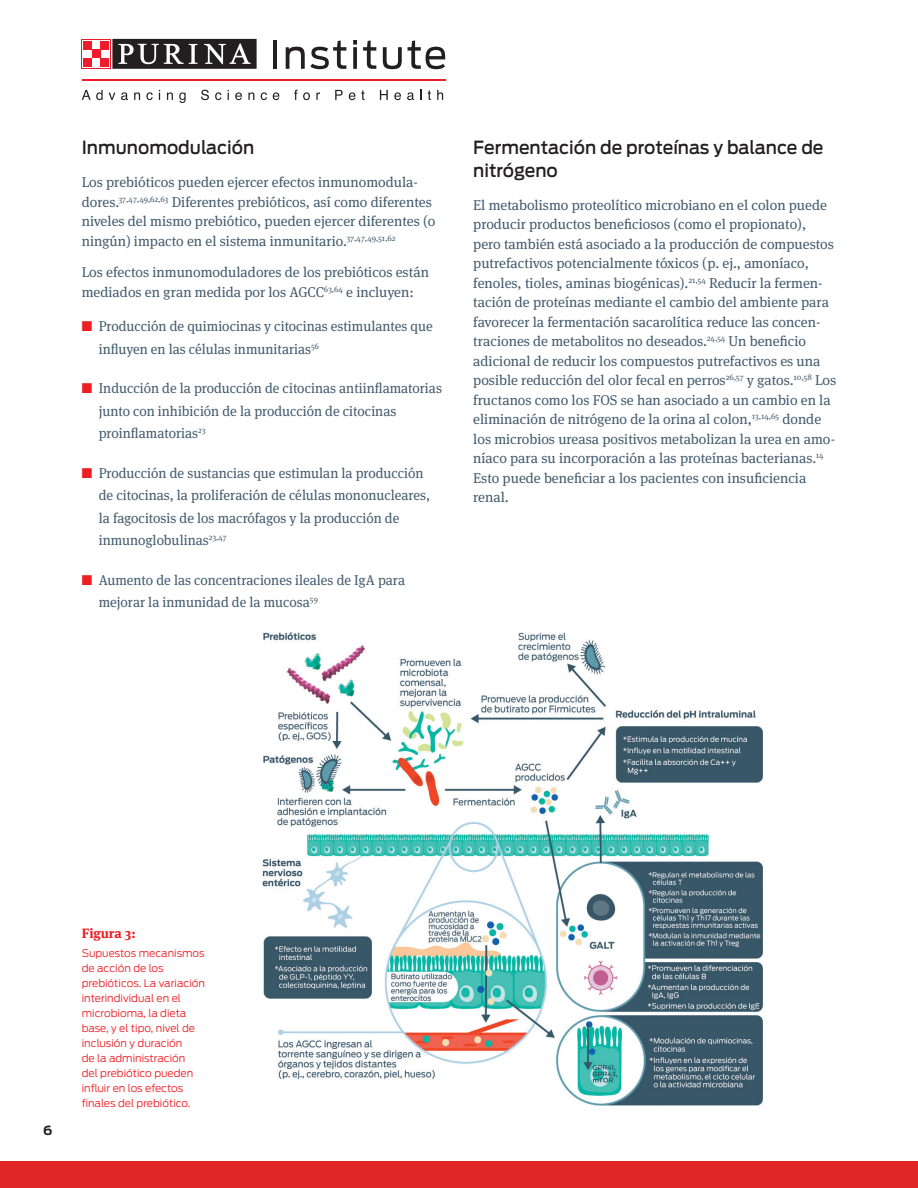
<style>
.page{position:relative;width:918px;height:1188px;background:#fff}
.page>*{position:absolute;margin:0;border:0;box-sizing:border-box;transform-origin:0 0}
.t1{font:500 18px/22.5px "Ford Antenna";color:#231f20}
.t2{font:14.25px/19.5px "Meta Serif Pro";color:#435b6d}
.Body_-_Meta{font:700 13.5px "Meta Serif Pro";letter-spacing:-.005em;color:#ee1d23}
.t3{font:700 12.75px "Ford Antenna";color:#231f20}
.Body_-_Meta-2{font:300 10.5px/15px "Ford Antenna";color:#ee1d23}
.s1{color:#ee1d23}
</style>
<div class="page">
<div style="left:0;top:1161px;width:918px;height:27px;background:#e12725"></div>
<hr style="left:82px;top:79px;width:364px;height:2px;background:#ee1b2c">
<hr style="left:273px;top:40px;width:4px;height:29px;background:#231f20">
<svg style="left:286px;top:40px;width:60px;height:29px"></svg>
<svg style="left:353px;top:47px;width:4px;height:22px"></svg>
<svg style="left:353px;top:40px;width:4px;height:5px"></svg>
<svg style="left:363px;top:40px;width:13px;height:29px"></svg>
<svg style="left:383px;top:47px;width:19px;height:22px"></svg>
<svg style="left:408px;top:40px;width:37px;height:29px"></svg>
<svg style="left:112px;top:38px;width:145px;height:1px"></svg>
<div style="left:112px;top:39px;width:145px;height:30px;background:#231f20"></div>
<svg style="left:118px;top:44px;width:80px;height:20px"></svg>
<svg style="left:204px;top:43px;width:47px;height:21px"></svg>
<div style="left:84px;top:58px;width:8px;height:9px;background:#ee1b2c"></div>
<div style="left:101px;top:58px;width:8px;height:9px;background:#ee1b2c"></div>
<div style="left:92px;top:50px;width:9px;height:8px;background:#ee1b2c"></div>
<div style="left:84px;top:41px;width:8px;height:9px;background:#ee1b2c"></div>
<div style="left:101px;top:41px;width:8px;height:9px;background:#ee1b2c"></div>
<svg style="left:82px;top:90px;width:21px;height:10px"></svg>
<svg style="left:109px;top:93px;width:6px;height:7px"></svg>
<svg style="left:121px;top:92px;width:7px;height:8px"></svg>
<svg style="left:134px;top:92px;width:6px;height:8px"></svg>
<svg style="left:146px;top:92px;width:7px;height:8px"></svg>
<svg style="left:167px;top:92px;width:6px;height:8px"></svg>
<svg style="left:179px;top:92px;width:7px;height:11px"></svg>
<svg style="left:201px;top:90px;width:8px;height:10px"></svg>
<svg style="left:215px;top:92px;width:6px;height:8px"></svg>
<svg style="left:235px;top:92px;width:7px;height:8px"></svg>
<svg style="left:248px;top:92px;width:6px;height:8px"></svg>
<svg style="left:261px;top:92px;width:6px;height:8px"></svg>
<svg style="left:273px;top:92px;width:6px;height:8px"></svg>
<svg style="left:294px;top:90px;width:16px;height:10px"></svg>
<svg style="left:316px;top:92px;width:4px;height:8px"></svg>
<svg style="left:335px;top:90px;width:8px;height:10px"></svg>
<svg style="left:349px;top:92px;width:6px;height:8px"></svg>
<svg style="left:361px;top:91px;width:4px;height:9px"></svg>
<svg style="left:380px;top:90px;width:8px;height:10px"></svg>
<svg style="left:394px;top:92px;width:7px;height:8px"></svg>
<svg style="left:407px;top:92px;width:7px;height:8px"></svg>
<svg style="left:420px;top:90px;width:2px;height:10px"></svg>
<svg style="left:428px;top:91px;width:3px;height:9px"></svg>
<svg style="left:437px;top:90px;width:6px;height:10px"></svg>
<img style="left:262px;top:632px;width:501px;height:474px">
<h2 class="t1" style="left:82px;top:134px;width:174px">Inmunomodulación</h2>
<p class="t2" style="left:82px;top:172px;width:355px">Los prebióticos pueden ejercer efectos inmunomodula&shy;dores.<sup>37,47,49,62,63</sup> Diferentes prebióticos, así como diferentes niveles del mismo prebiótico, pueden ejercer diferentes (o ningún) impacto en el sistema inmunitario.<sup>37,47,49,51,62</sup></p>
<p class="t2" style="left:82px;top:262px;width:349px">Los efectos inmunomoduladores de los prebióticos están mediados en gran medida por los AGCC<sup>63,64</sup> e incluyen:</p>
<p class="t2" style="left:99px;top:314px;width:336px;line-height:22.5px;text-indent:-17px"><span class="s1">■</span> Producción de quimiocinas y citocinas estimulantes que influyen en las células inmunitarias<sup>56</sup></p>
<p class="t2" style="left:99px;top:376px;width:345px;line-height:22.5px;text-indent:-17px"><span class="s1">■</span> Inducción de la producción de citocinas antiinflamatorias junto con inhibición de la producción de citocinas proinflamatorias<sup>23</sup></p>
<p class="t2" style="left:99px;top:461px;width:333px;line-height:22.5px;text-indent:-17px"><span class="s1">■</span> Producción de sustancias que estimulan la producción de citocinas, la proliferación de células mononucleares, la fagocitosis de los macrófagos y la producción de inmunoglobulinas<sup>23,47</sup></p>
<p class="t2" style="left:99px;top:568px;width:308px;line-height:22.5px;text-indent:-17px"><span class="s1">■</span> Aumento de las concentraciones ileales de IgA para mejorar la inmunidad de la mucosa<sup>59</sup></p>
<h2 class="t1" style="left:473px;top:134px;width:352px">Fermentación de proteínas y balance de nitrógeno</h2>
<p class="t2" style="left:473px;top:194px;width:365px">El metabolismo proteolítico microbiano en el colon puede producir productos beneficiosos (como el propionato), pero también está asociado a la producción de compuestos putrefactivos potencialmente tóxicos (p. ej., amoníaco, fenoles, tioles, aminas biogénicas).<sup>21,54</sup> Reducir la fermen&shy;tación de proteínas mediante el cambio del ambiente para favorecer la fermentación sacarolítica reduce las concen&shy;traciones de metabolitos no deseados.<sup>24,54</sup> Un beneficio adicional de reducir los compuestos putrefactivos es una posible reducción del olor fecal en perros<sup>26,57</sup> y gatos.<sup>10,58</sup> Los fructanos como los FOS se han asociado a un cambio en la eliminación de nitrógeno de la orina al colon,<sup>13,14,65</sup> donde los microbios ureasa positivos metabolizan la urea en amo&shy;níaco para su incorporación a las proteínas bacterianas.<sup>14<br></sup>Esto puede beneficiar a los pacientes con insuficiencia renal.</p>
<p class="t3" style="left:43px;top:1119px;width:11px">6</p>
<p class="Body_-_Meta" style="left:82px;top:922px;width:55px">Figura 3:</p>
<p class="Body_-_Meta-2" style="left:82px;top:945px;width:125px">Supuestos mecanismos de acción de los prebióticos. La variación interindividual en el microbioma, la dieta base, y el tipo, nivel de inclusión y duración<br>de la administración<br>del prebiótico pueden influir en los efectos finales del prebiótico.</p>
</div>
